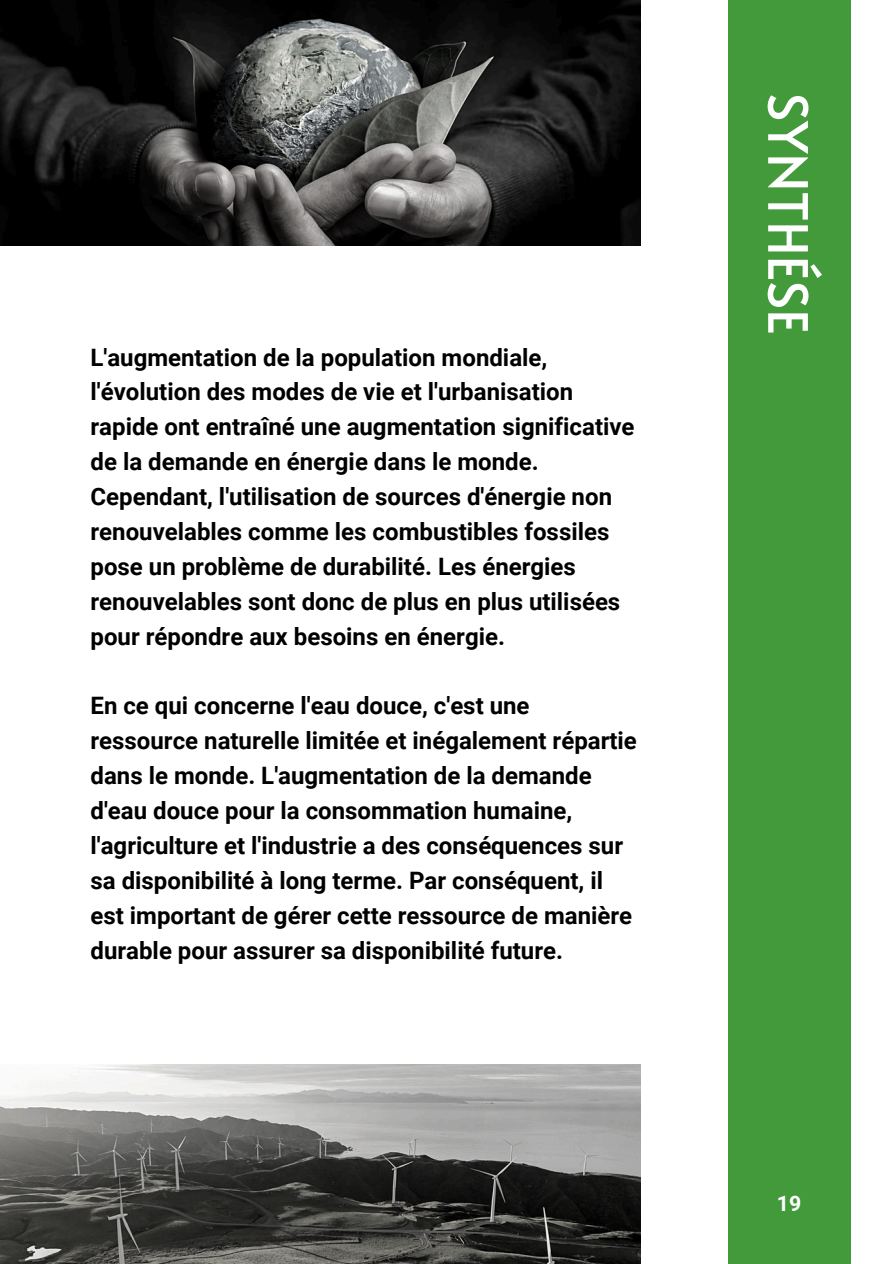
<style>
.page{position:relative;width:894px;height:1264px;background:#fff}
.page>*{position:absolute;margin:0;border:0;box-sizing:border-box;transform-origin:0 0}
.t1{font:54px "Alata";color:#fff}
.t2{font:700 24px/34.8px "Roboto";color:#000001}
.t3{font:700 21.3px "Roboto";color:#fff}
</style>
<div class="page">
<img style="left:0;top:1064px;width:640px;height:199px">
<img style="left:0;top:0;width:640px;height:246px">
<div style="left:727px;top:0;width:123px;height:1263px;background:#429a3b"></div>
<p class="t2" style="left:90px;top:340px;width:545px">L'augmentation de la population mondiale, l'évolution des modes de vie et l'urbanisation rapide ont entraîné une augmentation significative de la demande en énergie dans le monde.<br>Cependant, l'utilisation de sources d'énergie non renouvelables comme les combustibles fossiles pose un problème de durabilité. Les énergies renouvelables sont donc de plus en plus utilisées pour répondre aux besoins en énergie.</p>
<p class="t2" style="left:90px;top:689px;width:547px">En ce qui concerne l'eau douce, c'est une ressource naturelle limitée et inégalement répartie dans le monde. L'augmentation de la demande d'eau douce pour la consommation humaine, l'agriculture et l'industrie a des conséquences sur sa disponibilité à long terme. Par conséquent, il est important de gérer cette ressource de manière durable pour assurer sa disponibilité future.</p>
<p class="t1" style="left:827px;top:93px;width:243px;rotate:90deg">SYNTHÉSE</p>
<p class="t3" style="left:776px;top:1190px;width:26px">19</p>
</div>
